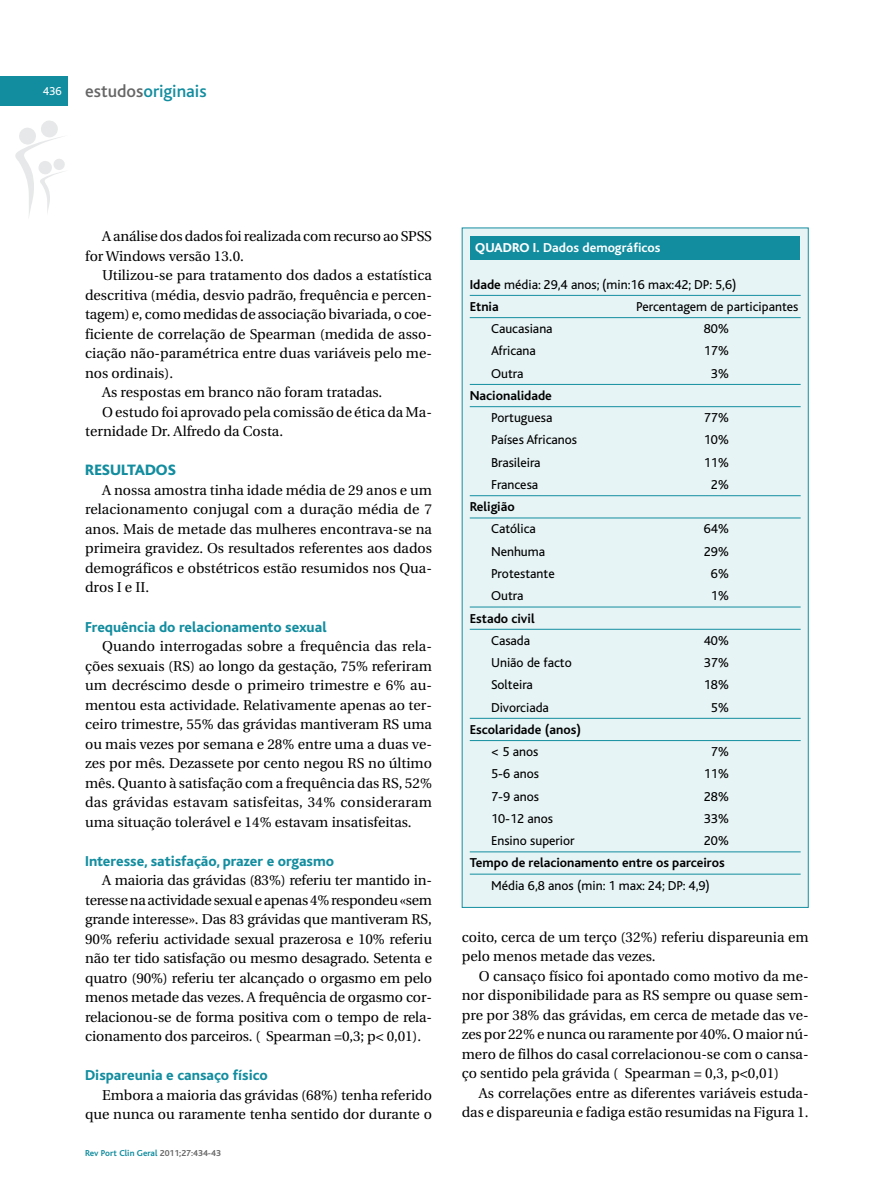
<style>
.page{position:relative;width:881px;height:1191px;background:#fff}
.page>*{position:absolute;margin:0;border:0;box-sizing:border-box;transform-origin:0 0}
.t1{font:500 18px "Bliss";color:#128d9f}
.t2{font:800 15.75px "Bliss";color:#128d9f}
.t3{font:800 15px "Bliss";color:#128d9f}
.t4{font:14.25px/19.5px "Utopia";color:#000;text-align:justify}
.t5{font:13.5px/22.2px "Bliss";color:#000}
.t6{font:700 13.5px "Bliss";color:#000}
.t7{font:700 13.5px "Bliss";color:#fff}
.t8{font:12px "Bliss";color:#fff}
.t9{font:700 9px "Bliss";color:#128d9f}
.s1{color:#666}
.s2{font-weight:800}
.s3{font-weight:700}
</style>
<div class="page">
<svg style="left:15px;top:120px;width:50px;height:95px"></svg>
<div style="left:0;top:77px;width:68px;height:29px;background:#128d9f"></div>
<div style="left:462px;top:228px;width:345px;height:679px;background:#e7f4f5"></div>
<hr style="left:469px;top:295px;width:331px;height:1px;background:#128d9f">
<hr style="left:469px;top:317px;width:331px;height:1px;background:#128d9f">
<hr style="left:469px;top:384px;width:331px;height:1px;background:#128d9f">
<hr style="left:469px;top:406px;width:331px;height:1px;background:#128d9f">
<hr style="left:469px;top:495px;width:331px;height:1px;background:#128d9f">
<hr style="left:469px;top:517px;width:331px;height:1px;background:#128d9f">
<hr style="left:469px;top:606px;width:331px;height:1px;background:#128d9f">
<hr style="left:469px;top:629px;width:331px;height:1px;background:#128d9f">
<hr style="left:469px;top:718px;width:331px;height:1px;background:#128d9f">
<hr style="left:469px;top:740px;width:331px;height:1px;background:#128d9f">
<hr style="left:469px;top:851px;width:331px;height:1px;background:#128d9f">
<hr style="left:469px;top:873px;width:331px;height:1px;background:#128d9f">
<div style="left:470px;top:236px;width:329px;height:24px;background:#128d9f"></div>
<p class="t8" style="left:43px;top:87px;width:20px">436</p>
<p class="t1" style="left:85px;top:85px;width:123px"><span class="s1">estudos</span>originais</p>
<p class="t4" style="left:85px;top:228px;width:348px;text-indent:17px">A análise dos dados foi realizada com recurso ao SPSS for Windows versão 13.0.</p>
<p class="t4" style="left:102px;top:267px;width:331px">Utilizou-se para tratamento dos dados a estatística</p>
<p class="t4" style="left:85px;top:286px;width:348px">descritiva (média, desvio padrão, frequência e percen-</p>
<p class="t4" style="left:85px;top:306px;width:348px">tagem) e, como medidas de associação bivariada, o coe-</p>
<p class="t4" style="left:85px;top:325px;width:348px">ficiente de correlação de Spearman (medida de asso-</p>
<p class="t4" style="left:85px;top:345px;width:348px">ciação não-paramétrica entre duas variáveis pelo me-</p>
<p class="t4" style="left:85px;top:364px;width:89px">nos ordinais).</p>
<p class="t4" style="left:102px;top:384px;width:281px">As respostas em branco não foram tratadas.</p>
<p class="t4" style="left:102px;top:403px;width:331px">O estudo foi aprovado pela comissão de ética da Ma-</p>
<p class="t4" style="left:85px;top:423px;width:199px">ternidade Dr. Alfredo da Costa.</p>
<p class="t2" style="left:85px;top:465px;width:92px">RESULTADOS</p>
<p class="t4" style="left:85px;top:481px;width:348px;text-indent:17px">A nossa amostra tinha idade média de 29 anos e um relacionamento conjugal com a duração média de 7 anos. Mais de metade das mulheres encontrava-se na primeira gravidez. Os resultados referentes aos dados demográficos e obstétricos estão resumidos nos Qua&shy;dros I e II.</p>
<p class="t3" style="left:85px;top:621px;width:243px">Frequência do relacionamento sexual</p>
<p class="t4" style="left:85px;top:637px;width:348px;text-indent:17px">Quando interrogadas sobre a frequência das rela&shy;ções sexuais (RS) ao longo da gestação, 75% referiram um decréscimo desde o primeiro trimestre e 6% au&shy;mentou esta actividade. Relativamente apenas ao ter&shy;ceiro trimestre, 55% das grávidas mantiveram RS uma ou mais vezes por semana e 28% entre uma a duas ve&shy;zes por mês. Dezassete por cento negou RS no último mês. Quanto à satisfação com a frequência das RS, 52% das grávidas estavam satisfeitas, 34% consideraram uma situação tolerável e 14% estavam insatisfeitas.</p>
<p class="t3" style="left:85px;top:855px;width:250px">Interesse, satisfação, prazer e orgasmo</p>
<p class="t4" style="left:85px;top:871px;width:348px;text-indent:17px">A maioria das grávidas (83%) referiu ter mantido in&shy;teressenaactividadesexualeapenas4%respondeu«sem grande interesse». Das 83 grávidas que mantiveram RS, 90% referiu actividade sexual prazerosa e 10% referiu não ter tido satisfação ou mesmo desagrado. Setenta e quatro (90%) referiu ter alcançado o orgasmo em pelo menos metade das vezes. A frequência de orgasmo cor&shy;relacionou-se de forma positiva com o tempo de rela&shy;cionamento dos parceiros. ( Spearman =0,3; p&lt; 0,01).</p>
<p class="t3" style="left:85px;top:1070px;width:184px">Dispareunia e cansaço físico</p>
<p class="t4" style="left:85px;top:1086px;width:348px;text-align:right">Embora a maioria das grávidas (68%) tenha referido que nunca ou raramente tenha sentido dor durante o</p>
<p class="t9" style="left:85px;top:1149px;width:137px">Rev Port Clin Geral <span class="s1">2011;27:434-43</span></p>
<p class="t7" style="left:475px;top:243px;width:187px"><span class="s2">QUADRO I.</span> Dados demográficos</p>
<p class="t5" style="left:469px;top:275px;width:268px"><span class="s3">Idade</span> média: 29,4 anos; (min:16 max:42; DP: 5,6)<br><span class="s3">Etnia</span></p>
<p class="t5" style="left:635px;top:297px;width:164px">Percentagem de participantes</p>
<p class="t5" style="left:491px;top:319px;width:63px">Caucasiana</p>
<p class="t5" style="left:703px;top:319px;width:27px">80%</p>
<p class="t5" style="left:491px;top:341px;width:46px">Africana</p>
<p class="t5" style="left:703px;top:341px;width:27px">17%</p>
<p class="t5" style="left:491px;top:364px;width:34px">Outra</p>
<p class="t5" style="left:710px;top:364px;width:20px">3%</p>
<p class="t6" style="left:469px;top:391px;width:84px">Nacionalidade</p>
<p class="t5" style="left:491px;top:408px;width:63px">Portuguesa</p>
<p class="t5" style="left:703px;top:408px;width:27px">77%</p>
<p class="t5" style="left:491px;top:430px;width:88px">Países Africanos</p>
<p class="t5" style="left:703px;top:430px;width:27px">10%</p>
<p class="t5" style="left:491px;top:453px;width:51px">Brasileira</p>
<p class="t5" style="left:703px;top:453px;width:27px">11%</p>
<p class="t5" style="left:491px;top:475px;width:49px">Francesa</p>
<p class="t5" style="left:710px;top:475px;width:20px">2%</p>
<p class="t6" style="left:469px;top:502px;width:47px">Religião</p>
<p class="t5" style="left:491px;top:519px;width:46px">Católica</p>
<p class="t5" style="left:703px;top:519px;width:27px">64%</p>
<p class="t5" style="left:491px;top:542px;width:56px">Nenhuma</p>
<p class="t5" style="left:703px;top:542px;width:27px">29%</p>
<p class="t5" style="left:491px;top:564px;width:65px">Protestante</p>
<p class="t5" style="left:710px;top:564px;width:20px">6%</p>
<p class="t5" style="left:491px;top:586px;width:34px">Outra</p>
<p class="t5" style="left:710px;top:586px;width:20px">1%</p>
<p class="t6" style="left:469px;top:613px;width:66px">Estado civil</p>
<p class="t5" style="left:491px;top:631px;width:41px">Casada</p>
<p class="t5" style="left:703px;top:631px;width:27px">40%</p>
<p class="t5" style="left:491px;top:653px;width:82px">União de facto</p>
<p class="t5" style="left:703px;top:653px;width:27px">37%</p>
<p class="t5" style="left:491px;top:675px;width:43px">Solteira</p>
<p class="t5" style="left:703px;top:675px;width:27px">18%</p>
<p class="t5" style="left:491px;top:697px;width:59px">Divorciada</p>
<p class="t5" style="left:710px;top:697px;width:20px">5%</p>
<p class="t6" style="left:469px;top:725px;width:113px">Escolaridade (anos)</p>
<p class="t5" style="left:491px;top:742px;width:49px">&lt; 5 anos</p>
<p class="t5" style="left:710px;top:742px;width:20px">7%</p>
<p class="t5" style="left:491px;top:764px;width:49px">5-6 anos</p>
<p class="t5" style="left:703px;top:764px;width:27px">11%</p>
<p class="t5" style="left:491px;top:786px;width:49px">7-9 anos</p>
<p class="t5" style="left:703px;top:786px;width:27px">28%</p>
<p class="t5" style="left:491px;top:809px;width:64px">10-12 anos</p>
<p class="t5" style="left:703px;top:809px;width:27px">33%</p>
<p class="t5" style="left:491px;top:831px;width:85px">Ensino superior</p>
<p class="t5" style="left:703px;top:831px;width:27px">20%</p>
<p class="t6" style="left:469px;top:858px;width:256px">Tempo de relacionamento entre os parceiros</p>
<p class="t5" style="left:491px;top:875px;width:220px">Média 6,8 anos (min: 1 max: 24; DP: 4,9)</p>
<p class="t4" style="left:461px;top:928px;width:348px">coito, cerca de um terço (32%) referiu dispareunia em pelo menos metade das vezes.</p>
<p class="t4" style="left:461px;top:967px;width:348px;text-indent:17px">O cansaço físico foi apontado como motivo da me&shy;nor disponibilidade para as RS sempre ou quase sem&shy;pre por 38% das grávidas, em cerca de metade das ve&shy;zes por 22% e nunca ou raramente por 40%. O maior nú&shy;mero de filhos do casal correlacionou-se com o cansa&shy;ço sentido pela grávida ( Spearman = 0,3, p&lt;0,01)</p>
<p class="t4" style="left:461px;top:1084px;width:348px;text-align:right">As correlações entre as diferentes variáveis estuda&shy;das e dispareunia e fadiga estão resumidas na Figura 1.</p>
</div>
